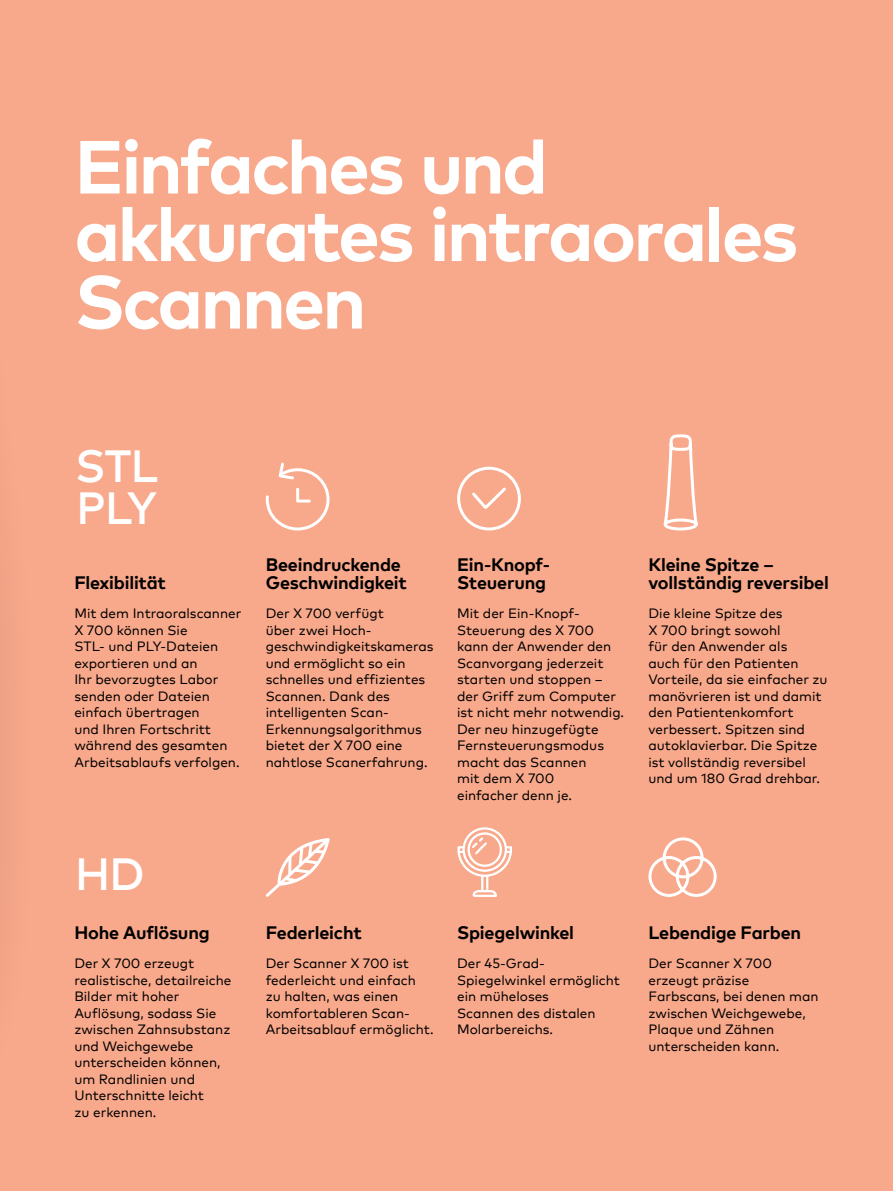
<style>
.page{position:relative;width:893px;height:1191px;background:#f8a88b}
.page>*{position:absolute;margin:0;border:0;box-sizing:border-box;transform-origin:0 0}
.t1{font:700 75px/67.5px "Mark Pro";letter-spacing:-.04em;color:#fff}
.t2{font:500 45px/42px "Mark Pro";letter-spacing:-.025em;color:#fff}
.t3{font:700 18px/18px "Mark Pro";letter-spacing:-.01em;color:#000}
.t4{font:13.5px/16.5px "Mark Pro";color:#000}
</style>
<div class="page">
<svg style="left:265px;top:462px;width:65px;height:69px"></svg>
<svg style="left:648px;top:837px;width:69px;height:60px"></svg>
<div style="left:462px;top:827px;width:45px;height:45px;border:2px solid #fff;border-radius:50%"></div>
<div style="left:467px;top:832px;width:35px;height:35px;border:2px solid #fff;border-radius:50%"></div>
<svg style="left:457px;top:835px;width:55px;height:62px"></svg>
<svg style="left:265px;top:838px;width:65px;height:59px"></svg>
<div style="left:457px;top:467px;width:64px;height:63px;border:3px solid #fff;border-radius:50%"></div>
<svg style="left:472px;top:487px;width:34px;height:22px"></svg>
<svg style="left:663px;top:434px;width:35px;height:97px"></svg>
<h1 class="t1" style="left:74px;top:127px;width:725px">Einfaches und akkurates intraorales<br>Scannen</h1>
<h2 class="t2" style="left:75px;top:441px;width:84px">STL<br>PLY</h2>
<h3 class="t3" style="left:74px;top:572px;width:93px">Flexibilität</h3>
<p class="t4" style="left:74px;top:604px;width:168px">Mit dem Intraoralscanner<br>X 700 können Sie<br>STL- und PLY-Dateien exportieren und an<br>Ihr bevorzugtes Labor senden oder Dateien einfach übertragen<br>und Ihren Fortschritt während des gesamten<br>Arbeitsablaufs verfolgen.</p>
<h2 class="t2" style="left:75px;top:849px;width:72px">HD</h2>
<h3 class="t3" style="left:74px;top:921px;width:137px">Hohe Auflösung</h3>
<p class="t4" style="left:74px;top:954px;width:159px">Der X 700 erzeugt realistische, detailreiche<br>Bilder mit hoher<br>Auflösung, sodass Sie zwischen Zahnsubstanz und Weichgewebe unterscheiden können, um Randlinien und<br>Unterschnitte leicht<br>zu erkennen.</p>
<h3 class="t3" style="left:266px;top:554px;width:143px">Beeindruckende<br>Geschwindigkeit</h3>
<p class="t4" style="left:266px;top:604px;width:169px">Der X 700 verfügt<br>über zwei Hoch&shy;geschwindigkeitskameras und ermöglicht so ein schnelles und effizientes<br>Scannen. Dank des intelligenten Scan-<br>Erkennungsalgorithmus bietet der X 700 eine nahtlose Scanerfahrung.</p>
<h3 class="t3" style="left:457px;top:554px;width:95px">Ein-Knopf-<br>Steuerung</h3>
<p class="t4" style="left:457px;top:604px;width:169px">Mit der Ein-Knopf-<br>Steuerung des X 700 kann der Anwender den<br>Scanvorgang jederzeit starten und stoppen – der Griff zum Computer ist nicht mehr notwendig.<br>Der neu hinzugefügte<br>Fernsteuerungsmodus macht das Scannen<br>mit dem X 700<br>einfacher denn je.</p>
<h3 class="t3" style="left:266px;top:921px;width:97px">Federleicht</h3>
<p class="t4" style="left:266px;top:954px;width:170px">Der Scanner X 700 ist federleicht und einfach zu halten, was einen komfortableren Scan-<br>Arbeitsablauf ermöglicht.</p>
<h3 class="t3" style="left:457px;top:921px;width:118px">Spiegelwinkel</h3>
<p class="t4" style="left:457px;top:954px;width:164px">Der 45-Grad-<br>Spiegelwinkel ermöglicht ein müheloses<br>Scannen des distalen<br>Molarbereichs.</p>
<h3 class="t3" style="left:648px;top:554px;width:182px">Kleine Spitze – vollständig reversibel</h3>
<p class="t4" style="left:648px;top:604px;width:181px">Die kleine Spitze des<br>X 700 bringt sowohl<br>für den Anwender als<br>auch für den Patienten<br>Vorteile, da sie einfacher zu manövrieren ist und damit den Patientenkomfort verbessert. Spitzen sind autoklavierbar. Die Spitze ist vollständig reversibel und um 180 Grad drehbar.</p>
<h3 class="t3" style="left:648px;top:921px;width:154px">Lebendige Farben</h3>
<p class="t4" style="left:648px;top:954px;width:172px">Der Scanner X 700 erzeugt präzise<br>Farbscans, bei denen man zwischen Weichgewebe,<br>Plaque und Zähnen unterscheiden kann.</p>
</div>
